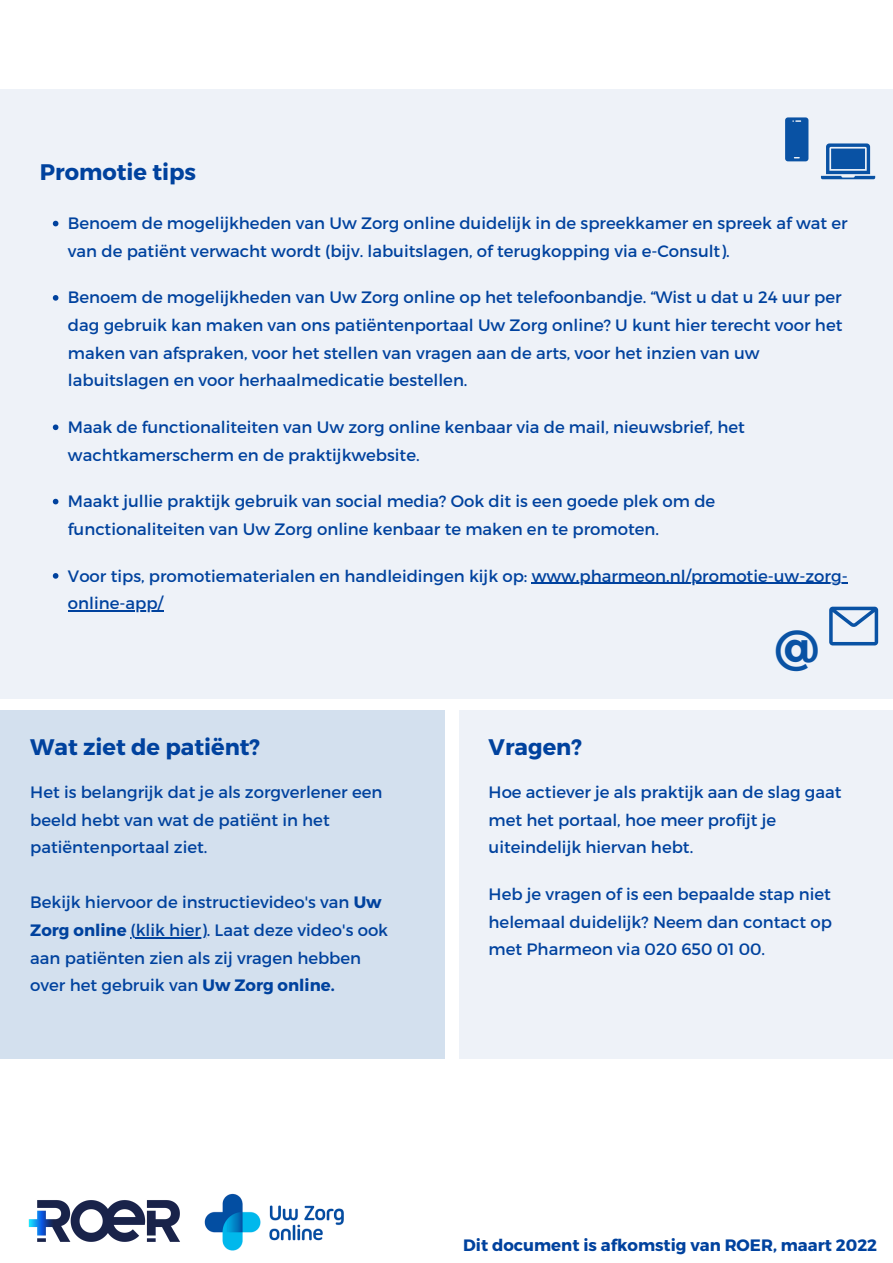
<style>
.page{position:relative;width:893px;height:1263px;background:#fff}
.page>*{position:absolute;margin:0;border:0;box-sizing:border-box;transform-origin:0 0}
.t1{font:700 48.22px "Montserrat";color:#0952a4}
.t2{font:700 22.5px "Montserrat";color:#00429e}
.t3{font:16.5px/27.6px "Montserrat";color:#00429e}
.t4{font:700 16.5px "Montserrat";color:#00429e}
.s1{font-weight:700}
</style>
<div class="page">
<div style="left:0;top:89px;width:893px;height:610px;background:#eef2f8"></div>
<svg style="left:53px;top:221px;width:5px;height:5px"></svg>
<svg style="left:53px;top:295px;width:5px;height:6px"></svg>
<svg style="left:53px;top:424px;width:5px;height:6px"></svg>
<svg style="left:53px;top:499px;width:5px;height:5px"></svg>
<svg style="left:53px;top:573px;width:5px;height:6px"></svg>
<hr style="left:532px;top:583px;width:315px;height:1px;background:#00429e">
<hr style="left:68px;top:610px;width:95px;height:1px;background:#00429e">
<svg style="left:821px;top:143px;width:54px;height:36px"></svg>
<svg style="left:785px;top:117px;width:23px;height:44px"></svg>
<svg style="left:829px;top:607px;width:49px;height:38px"></svg>
<img style="left:204px;top:1193px;width:140px;height:58px">
<img style="left:28px;top:1200px;width:152px;height:42px">
<div style="left:0;top:711px;width:445px;height:348px;background:#d3e0ee"></div>
<hr style="left:136px;top:937px;width:65px;height:1px;background:#00429e">
<div style="left:459px;top:711px;width:434px;height:348px;background:#eef2f8"></div>
<p class="t2" style="left:40px;top:157px;width:158px">Promotie tips</p>
<p class="t3" style="left:68px;top:209px;width:781px">Benoem de mogelijkheden van Uw Zorg online duidelijk in de spreekkamer en spreek af wat er van de patiënt verwacht wordt (bijv. labuitslagen, of terugkopping via e-Consult).</p>
<p class="t3" style="left:68px;top:283px;width:776px">Benoem de mogelijkheden van Uw Zorg online op het telefoonbandje. “Wist u dat u 24 uur per dag gebruik kan maken van ons patiëntenportaal Uw Zorg online? U kunt hier terecht voor het maken van afspraken, voor het stellen van vragen aan de arts, voor het inzien van uw labuitslagen en voor herhaalmedicatie bestellen.</p>
<p class="t3" style="left:68px;top:412px;width:678px">Maak de functionaliteiten van Uw zorg online kenbaar via de mail, nieuwsbrief, het wachtkamerscherm en de praktijkwebsite.</p>
<p class="t3" style="left:68px;top:487px;width:649px">Maakt jullie praktijk gebruik van social media? Ook dit is een goede plek om de functionaliteiten van Uw Zorg online kenbaar te maken en te promoten.</p>
<p class="t3" style="left:68px;top:561px;width:781px">Voor tips, promotiematerialen en handleidingen kijk op: www.pharmeon.nl/promotie-uw-zorg&shy;online-app/</p>
<p class="t2" style="left:30px;top:733px;width:231px">Wat ziet de patiënt?</p>
<p class="t3" style="left:30px;top:777px;width:354px">Het is belangrijk dat je als zorgverlener een beeld hebt van wat de patiënt in het patiëntenportaal ziet.</p>
<p class="t3" style="left:30px;top:888px;width:359px">Bekijk hiervoor de instructievideo's van <span class="s1">Uw Zorg online</span> (klik hier). Laat deze video's ook aan patiënten zien als zij vragen hebben over het gebruik van <span class="s1">Uw Zorg online.</span></p>
<p class="t1" style="left:774px;top:616px;width:46px">@</p>
<p class="t2" style="left:488px;top:733px;width:95px">Vragen?</p>
<p class="t3" style="left:488px;top:777px;width:354px">Hoe actiever je als praktijk aan de slag gaat met het portaal, hoe meer profijt je uiteindelijk hiervan hebt.</p>
<p class="t3" style="left:488px;top:879px;width:345px;text-align:justify">Heb je vragen of is een bepaalde stap niet helemaal duidelijk? Neem dan contact op met Pharmeon via 020 650 01 00.</p>
<p class="t4" style="left:463px;top:1234px;width:415px">Dit document is afkomstig van ROER, maart 2022</p>
</div>
